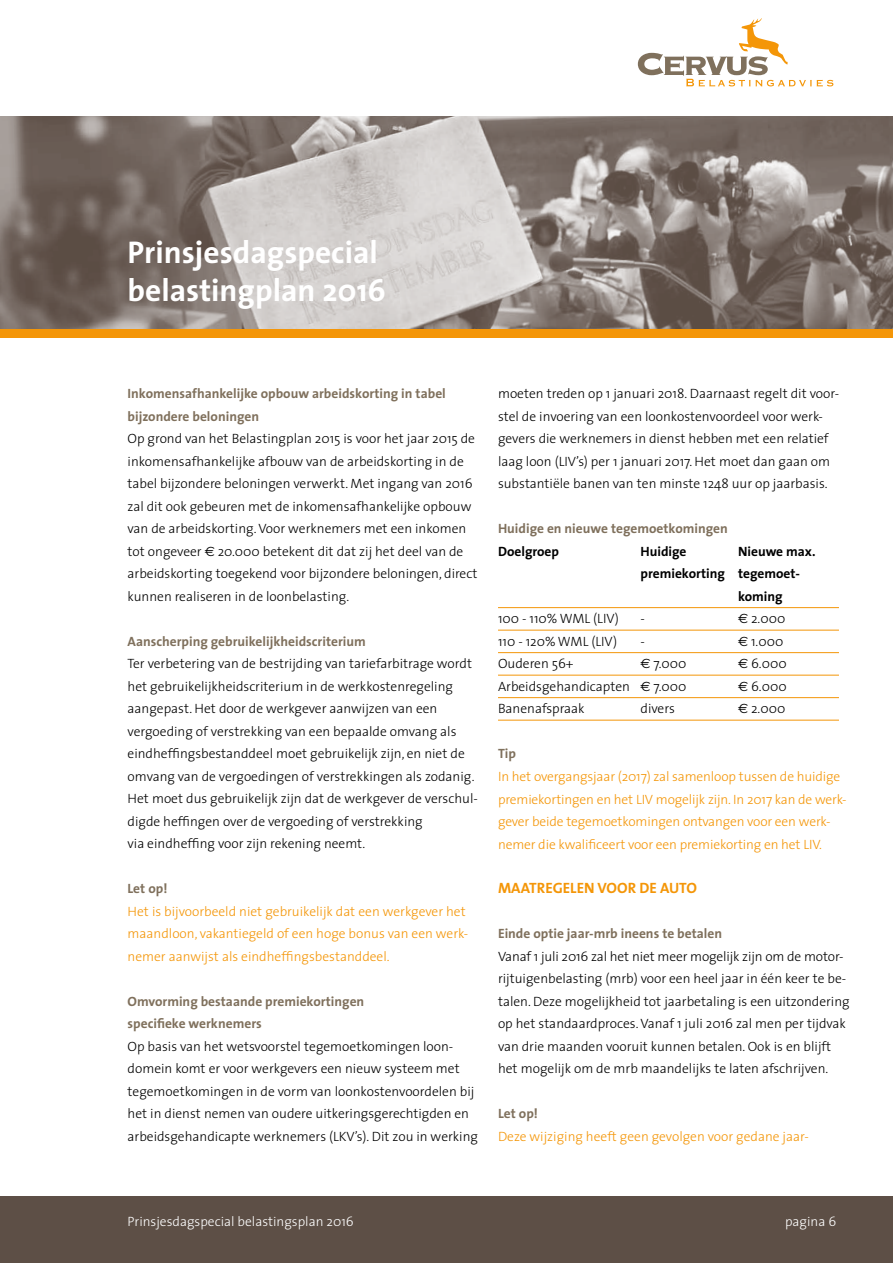
<style>
.page{position:relative;width:893px;height:1263px;background:#fff}
.page>*{position:absolute;margin:0;border:0;box-sizing:border-box;transform-origin:0 0}
.t1{font:700 31.5px/37.8px "The Sans";color:#fff}
.t2{font:700 15px "The Sans";color:#f49608}
.t3{font:300 13.5px/22.5px "The Sans";color:#000}
.t4{font:300 13.5px/22.5px "The Sans";letter-spacing:-.01em;color:#f49608}
.t5{font:700 13.5px/22.5px "The Sans";color:#7f705c}
.t6{font:700 13.5px "The Sans";color:#000}
.t7{font:300 13.5px "The Sans";color:#fff}
.s1{font-family:"Euro Sans";font-weight:400}
</style>
<div class="page">
<svg style="left:638px;top:18px;width:195px;height:68px"></svg>
<img style="left:0;top:117px;width:893px;height:213px">
<div style="left:0;top:1196px;width:893px;height:67px;background:#5d4f46"></div>
<div style="left:0;top:330px;width:893px;height:8px;background:#f49608"></div>
<hr style="left:498px;top:607px;width:341px;height:1px;background:#f49608">
<hr style="left:498px;top:630px;width:341px;height:1px;background:#f49608">
<hr style="left:498px;top:652px;width:341px;height:1px;background:#f49608">
<hr style="left:498px;top:675px;width:341px;height:1px;background:#f49608">
<hr style="left:498px;top:697px;width:341px;height:1px;background:#f49608">
<hr style="left:498px;top:720px;width:341px;height:1px;background:#f49608">
<h1 class="t1" style="left:128px;top:233px;width:260px">Prinsjesdagspecial belastingplan 2016</h1>
<p class="t5" style="left:128px;top:382px;width:320px">Inkomensafhankelijke opbouw arbeidskorting in tabel bijzondere beloningen</p>
<p class="t3" style="left:128px;top:427px;width:351px">Op grond van het Belastingplan 2015 is voor het jaar 2015 de inkomensafhankelijke afbouw van de arbeidskorting in de tabel bijzondere beloningen verwerkt. Met ingang van 2016 zal dit ook gebeuren met de inkomensafhankelijke opbouw van de arbeidskorting. Voor werknemers met een inkomen tot ongeveer <span class="s1">€</span> 20.000 betekent dit dat zij het deel van de arbeidskorting toegekend voor bijzondere beloningen, direct kunnen realiseren in de loonbelasting.</p>
<p class="t5" style="left:128px;top:629px;width:240px">Aanscherping gebruikelijkheidscriterium</p>
<p class="t3" style="left:128px;top:652px;width:352px">Ter verbetering van de bestrijding van tariefarbitrage wordt het gebruikelijkheidscriterium in de werkkostenregeling aangepast. Het door de werkgever aanwijzen van een vergoeding of verstrekking van een bepaalde omvang als eindheffingsbestanddeel moet gebruikelijk zijn, en niet de omvang van de vergoedingen of verstrekkingen als zodanig.<br>Het moet dus gebruikelijk zijn dat de werkgever de verschul&shy;digde heffingen over de vergoeding of verstrekking<br>via eindheffing voor zijn rekening neemt.</p>
<p class="t5" style="left:128px;top:877px;width:41px">Let op!</p>
<p class="t4" style="left:128px;top:899px;width:342px">Het is bijvoorbeeld niet gebruikelijk dat een werkgever het maandloon, vakantiegeld of een hoge bonus van een werk&shy;nemer aanwijst als eindheffingsbestanddeel.</p>
<p class="t5" style="left:128px;top:990px;width:238px">Omvorming bestaande premiekortingen specifieke werknemers</p>
<p class="t3" style="left:128px;top:1034px;width:352px">Op basis van het wetsvoorstel tegemoetkomingen loon&shy;domein komt er voor werkgevers een nieuw systeem met tegemoetkomingen in de vorm van loonkostenvoordelen bij het in dienst nemen van oudere uitkeringsgerechtigden en arbeidsgehandicapte werknemers (LKV’s). Dit zou in werking</p>
<p class="t3" style="left:498px;top:382px;width:343px">moeten treden op 1 januari 2018. Daarnaast regelt dit voor&shy;stel de invoering van een loonkostenvoordeel voor werk&shy;gevers die werknemers in dienst hebben met een relatief laag loon (LIV’s) per 1 januari 2017. Het moet dan gaan om substantiële banen van ten minste 1248 uur op jaarbasis.</p>
<p class="t5" style="left:498px;top:517px;width:231px">Huidige en nieuwe tegemoetkomingen</p>
<p class="t6" style="left:498px;top:540px;width:63px">Doelgroep</p>
<p class="t6" style="left:640px;top:540px;width:48px">Huidige</p>
<p class="t6" style="left:738px;top:540px;width:79px">Nieuwe max.</p>
<p class="t6" style="left:640px;top:563px;width:161px">premiekorting tegemoet-</p>
<p class="t6" style="left:738px;top:585px;width:46px">koming</p>
<p class="t3" style="left:498px;top:607px;width:122px">100 - 110% WML (LIV)</p>
<p class="t3" style="left:640px;top:607px;width:6px">-</p>
<p class="t3" style="left:738px;top:607px;width:49px"><span class="s1">€</span> 2.000</p>
<p class="t3" style="left:498px;top:630px;width:121px">110 - 120% WML (LIV)</p>
<p class="t3" style="left:640px;top:630px;width:6px">-</p>
<p class="t3" style="left:738px;top:630px;width:47px"><span class="s1">€</span> 1.000</p>
<p class="t3" style="left:498px;top:652px;width:77px">Ouderen 56+</p>
<p class="t3" style="left:640px;top:652px;width:48px"><span class="s1">€</span> 7.000</p>
<p class="t3" style="left:738px;top:652px;width:50px"><span class="s1">€</span> 6.000</p>
<p class="t3" style="left:498px;top:675px;width:190px">Arbeidsgehandicapten <span class="s1">€</span> 7.000</p>
<p class="t3" style="left:738px;top:675px;width:50px"><span class="s1">€</span> 6.000</p>
<p class="t3" style="left:498px;top:697px;width:88px">Banenafspraak</p>
<p class="t3" style="left:640px;top:697px;width:36px">divers</p>
<p class="t3" style="left:738px;top:697px;width:49px"><span class="s1">€</span> 2.000</p>
<p class="t5" style="left:498px;top:742px;width:19px">Tip</p>
<p class="t4" style="left:498px;top:765px;width:350px">In het overgangsjaar (2017) zal samenloop tussen de huidige premiekortingen en het LIV mogelijk zijn. In 2017 kan de werk&shy;gever beide tegemoetkomingen ontvangen voor een werk&shy;nemer die kwalificeert voor een premiekorting en het LIV.</p>
<p class="t2" style="left:498px;top:876px;width:200px">MAATREGELEN VOOR DE AUTO</p>
<p class="t5" style="left:498px;top:922px;width:226px">Einde optie jaar-mrb ineens te betalen</p>
<p class="t3" style="left:498px;top:945px;width:353px">Vanaf 1 juli 2016 zal het niet meer mogelijk zijn om de motor&shy;rijtuigenbelasting (mrb) voor een heel jaar in één keer te be&shy;talen. Deze mogelijkheid tot jaarbetaling is een uitzondering op het standaardproces. Vanaf 1 juli 2016 zal men per tijdvak van drie maanden vooruit kunnen betalen. Ook is en blijft het mogelijk om de mrb maandelijks te laten afschrijven.</p>
<p class="t5" style="left:498px;top:1102px;width:41px">Let op!</p>
<p class="t4" style="left:498px;top:1125px;width:311px">Deze wijziging heeft geen gevolgen voor gedane jaar-</p>
<p class="t7" style="left:128px;top:1210px;width:228px">Prinsjesdagspecial belastingsplan 2016</p>
<p class="t7" style="left:785px;top:1210px;width:53px">pagina 6</p>
</div>
